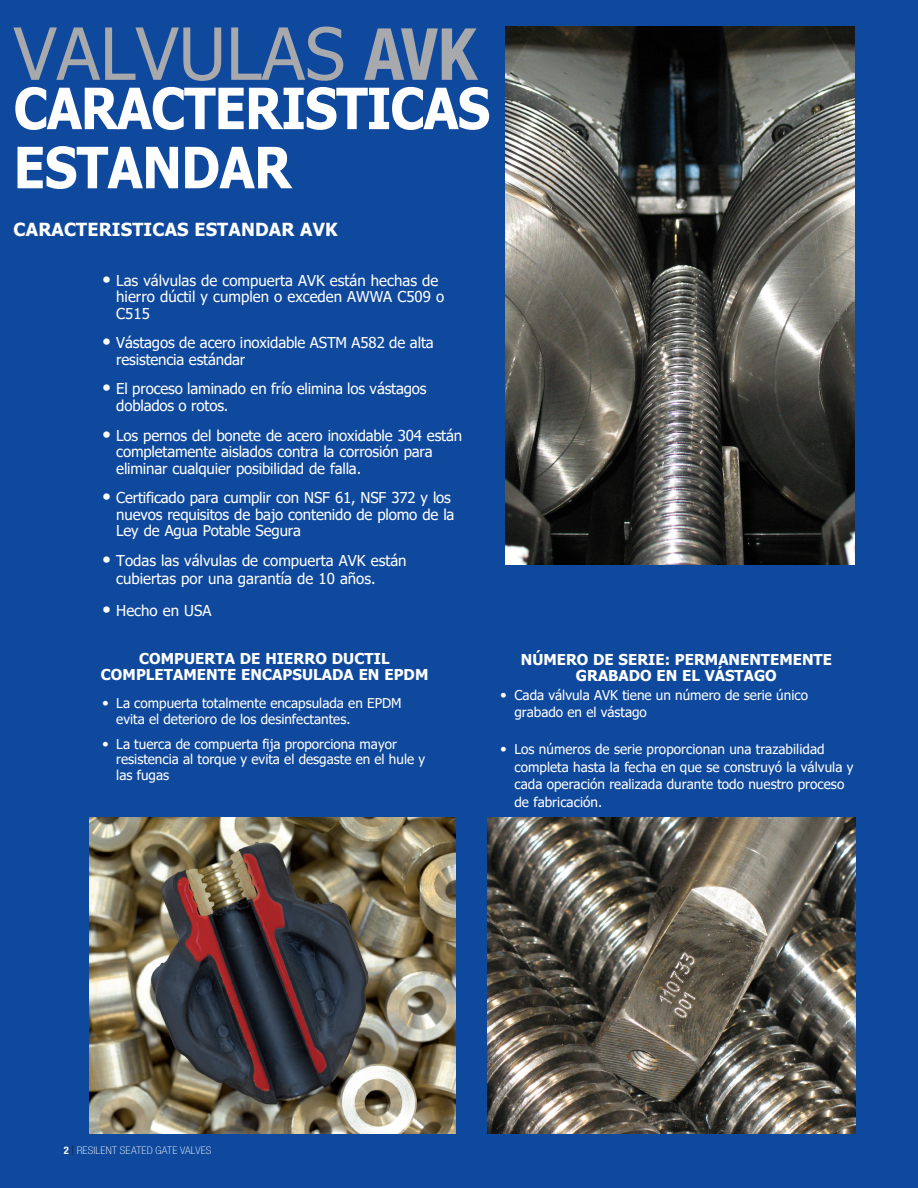
<style>
.page{position:relative;width:918px;height:1188px;background:#fff}
.page>*{position:absolute;margin:0;border:0;box-sizing:border-box;transform-origin:0 0}
.HEADLINE_BLUE_left_s{font:72px "Tahoma";color:#a8a9ad}
.HEADLINE_BLUE_left_s-2{font:700 57px/59.1px "Tahoma";letter-spacing:-.02em;color:#fff;scale:.9 1}
.HEADLINE_BLUE_left_s-3{font:700 18px "Tahoma";letter-spacing:.01em;color:#fff}
.t1{font:15px/16.5px "Tahoma";letter-spacing:-.01em;color:#fff}
.SUB_HEADLINES{font:700 15px/15.6px "Tahoma";letter-spacing:.005em;color:#fff;text-align:center}
.t2{font:13.5px/17.5px "Tahoma";color:#fff}
.PAGE_NUMBER_TEXT_lef{font:100 condensed 10.5px "Helvetica Neue LT Pro";letter-spacing:.015em;color:#fff;scale:1.1 1}
.s1{font-family:"Helvetica Neue LT Pro";font-weight:700;font-stretch:condensed}
.s2{font-family:"Helvetica Neue LT Pro";font-weight:300;font-stretch:condensed;font-size:18px}
.s3{font-family:"Helvetica Neue LT Pro";font-weight:300;font-stretch:condensed}
.s4{font-weight:700}
.s5{font-family:"Times New Roman";font-weight:700;font-stretch:normal;color:#231f20}
</style>
<div class="page">
<div style="left:0;top:1px;width:917px;height:1187px;background:#0f499d"></div>
<img style="left:89px;top:817px;width:367px;height:317px">
<img style="left:506px;top:26px;width:349px;height:538px">
<img style="left:487px;top:817px;width:369px;height:317px">
<p class="HEADLINE_BLUE_left_s" style="left:14px;top:5px;width:465px">VALVULAS <span class="s1">AVK</span></p>
<p class="HEADLINE_BLUE_left_s-2" style="left:14px;top:81px;width:531px">CARACTERISTICAS<br>ESTANDAR</p>
<p class="HEADLINE_BLUE_left_s-3" style="left:14px;top:217px;width:326px">CARACTERISTICAS ESTANDAR AVK</p>
<p class="t1" style="left:116px;top:273px;width:329px;text-indent:-14px"><span class="s2">•</span> Las válvulas de compuerta AVK están hechas de hierro dúctil y cumplen o exceden AWWA C509 o<br>C515</p>
<p class="t1" style="left:116px;top:335px;width:319px;text-indent:-14px"><span class="s2">•</span> Vástagos de acero inoxidable ASTM A582 de alta resistencia estándar</p>
<p class="t1" style="left:116px;top:382px;width:312px;text-indent:-14px"><span class="s2">•</span> El proceso laminado en frío elimina los vástagos doblados o rotos.</p>
<p class="t1" style="left:116px;top:428px;width:347px;text-indent:-14px"><span class="s2">•</span> Los pernos del bonete de acero inoxidable 304 están completamente aislados contra la corrosión para eliminar cualquier posibilidad de falla.</p>
<p class="t1" style="left:116px;top:490px;width:340px;text-indent:-14px"><span class="s2">•</span> Certificado para cumplir con NSF 61, NSF 372 y los nuevos requisitos de bajo contenido de plomo de la<br>Ley de Agua Potable Segura</p>
<p class="t1" style="left:116px;top:552px;width:292px;line-height:18px;text-indent:-14px"><span class="s2">•</span> Todas las válvulas de compuerta AVK están cubiertas por una garantía de 10 años.</p>
<p class="t1" style="left:102px;top:603px;width:111px"><span class="s2">•</span> Hecho en USA</p>
<p class="SUB_HEADLINES" style="left:101px;top:651px;width:329px">COMPUERTA DE HIERRO DUCTIL<br>COMPLETAMENTE ENCAPSULADA EN EPDM</p>
<p class="t2" style="left:116px;top:696px;width:287px;line-height:15.6px;text-indent:-14px"><span class="s3">•</span> La compuerta totalmente encapsulada en EPDM evita el deterioro de los desinfectantes.</p>
<p class="t2" style="left:116px;top:737px;width:310px;line-height:15.6px;text-indent:-14px"><span class="s3">•</span> La tuerca de compuerta fija proporciona mayor resistencia al torque y evita el desgaste en el hule y las fugas</p>
<p class="SUB_HEADLINES" style="left:521px;top:652px;width:313px">NÚMERO DE SERIE: PERMANENTEMENTE<br>GRABADO EN EL VÁSTAGO</p>
<p class="t2" style="left:514px;top:688px;width:295px;line-height:16.2px;text-indent:-14px"><span class="s3">•</span> Cada válvula AVK tiene un número de serie único grabado en el vástago</p>
<p class="t2" style="left:514px;top:741px;width:341px;text-indent:-14px"><span class="s3">•</span> Los números de serie proporcionan una trazabilidad completa hasta la fecha en que se construyó la válvula y cada operación realizada durante todo nuestro proceso de fabricación.</p>
<p class="PAGE_NUMBER_TEXT_lef" style="left:64px;top:1145px;width:136px"><span class="s4">2</span> <span class="s5">|</span> RESILENT SEATED GATE VALVES</p>
</div>
